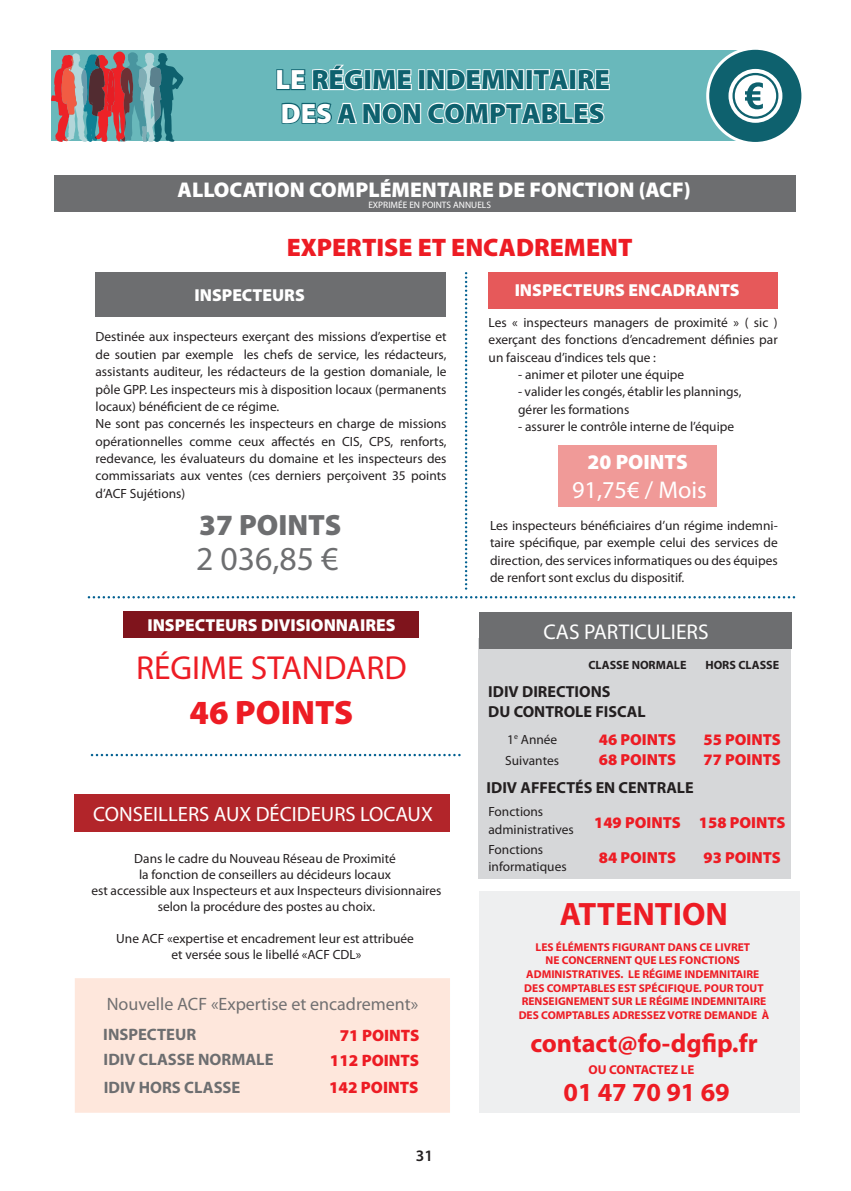
<style>
.page{position:relative;width:851px;height:1191px;background:#fff}
.page>*{position:absolute;margin:0;border:0;box-sizing:border-box;transform-origin:0 0}
.t1{font:900 34px "Myriad Pro";color:#ed1c24}
.t2{font:33.6px "Myriad Pro";color:#6d6e70}
.t3{font:33.4px "Myriad Pro";color:#ed1c24}
.t4{font:700 32.4px "Myriad Pro";color:#ed1c24}
.t5{font:900 29.4px "Myriad Pro";color:#6d6e70}
.t6{font:900 28px/33.6px "Myriad Pro";color:#fff}
.t7{font:700 26.2px "Myriad Pro";color:#ed1c24}
.t8{font:900 25.4px "Myriad Pro";color:#ed1c24}
.t9{font:24.2px "Myriad Pro";color:#fff}
.t10{font:900 21.4px "Myriad Pro";color:#fff}
.t11{font:21.4px "Myriad Pro";color:#fff}
.t12{font:900 20.8px "Myriad Pro";color:#fff}
.t13{font:20.6px "Myriad Pro";color:#fff}
.t14{font:18px "Myriad Pro";color:#717071}
.t15{font:900 17.4px "Myriad Pro";color:#fff}
.t16{font:700 16.6px/28.2px "Myriad Pro";color:#6d6e70}
.t17{font:900 16.6px/24.8px "Myriad Pro";color:#ed1c24;text-align:center}
.t18{font:900 16px/35.2px "Myriad Pro";color:#ed1c24}
.t19{font:700 16px/19.2px "Myriad Pro";color:#231f20}
.t20{font:600 16px "Myriad Pro";color:#231f20}
.t21{font:13.4px/17.4px "Myriad Pro";color:#231f20}
.t22{font:700 12.8px "Myriad Pro";color:#ed1c24}
.t23{font:700 12px "Myriad Pro";color:#231f20}
.t24{font:700 11.4px/13.6px "Myriad Pro";color:#ed1c24;text-align:center}
.t25{font:9.4px "Myriad Pro";color:#fff}
.s1{color:#0e616e}
</style>
<div class="page">
<div style="left:51px;top:50px;width:703px;height:91px;background:#69b8bb"></div>
<div style="left:707px;top:48px;width:95px;height:95px;background:#0e616e;border-radius:50%"></div>
<div style="left:706px;top:47px;width:98px;height:98px;border:3px solid #fff;border-radius:50%"></div>
<svg style="left:728px;top:69px;width:54px;height:54px"></svg>
<div style="left:75px;top:978px;width:375px;height:134px;background:#fee7dc"></div>
<div style="left:54px;top:175px;width:741px;height:36px;background:#6d6e70"></div>
<div style="left:558px;top:445px;width:158px;height:61px;background:#f09a98"></div>
<div style="left:478px;top:638px;width:312px;height:240px;background:#d6d7d9"></div>
<div style="left:479px;top:612px;width:312px;height:36px;background:#6d6e70"></div>
<div style="left:95px;top:272px;width:351px;height:44px;background:#6d6e70"></div>
<svg style="left:465px;top:272px;width:2px;height:317px"></svg>
<div style="left:479px;top:891px;width:320px;height:221px;background:#eeeff0"></div>
<div style="left:124px;top:611px;width:295px;height:27px;background:#7f141c"></div>
<div style="left:488px;top:272px;width:289px;height:36px;background:#e6595a"></div>
<svg style="left:88px;top:596px;width:707px;height:2px"></svg>
<div style="left:75px;top:794px;width:375px;height:37px;background:#b2252a"></div>
<div style="left:108px;top:997px;width:309px;height:16px;background:#fee7dc"></div>
<svg style="left:91px;top:754px;width:369px;height:2px"></svg>
<svg style="left:51px;top:52px;width:133px;height:90px"></svg>
<h3 class="t6" style="left:275px;top:66px;width:336px"><span class="s1">L</span>E RÉGIME INDEMNITAIRE<br><span class="s1">D</span>ES A NON COMPTABLES</h3>
<h3 class="t10" style="left:177px;top:181px;width:514px">ALLOCATION COMPLÉMENTAIRE DE FONCTION (ACF)</h3>
<h3 class="t8" style="left:287px;top:237px;width:347px">EXPERTISE ET ENCADREMENT</h3>
<p class="t25" style="left:368px;top:201px;width:124px">EXPRIMÉE EN POINTS ANNUELS</p>
<p class="t15" style="left:194px;top:288px;width:112px">INSPECTEURS</p>
<p class="t21" style="left:95px;top:330px;width:352px">Destinée aux inspecteurs exerçant des missions d’expertise et de soutien par exemple les chefs de service, les rédacteurs, assistants auditeur, les rédacteurs de la gestion domaniale, le pôle GPP. Les inspecteurs mis à disposition locaux (permanents locaux) bénéficient de ce régime.<br>Ne sont pas concernés les inspecteurs en charge de missions opérationnelles comme ceux affectés en CIS, CPS, renforts, redevance, les évaluateurs du domaine et les inspecteurs des commissariats aux ventes (ces derniers perçoivent 35 points d’ACF Sujétions)</p>
<h3 class="t5" style="left:199px;top:514px;width:144px">37 POINTS</h3>
<h2 class="t2" style="left:196px;top:546px;width:144px">2 036,85 €</h2>
<p class="t15" style="left:147px;top:618px;width:249px">INSPECTEURS DIVISIONNAIRES</p>
<h3 class="t3" style="left:136px;top:655px;width:272px">RÉGIME STANDARD</h3>
<h1 class="t1" style="left:189px;top:700px;width:165px">46 POINTS</h1>
<h3 class="t13" style="left:93px;top:806px;width:341px">CONSEILLERS AUX DÉCIDEURS LOCAUX</h3>
<p class="t21" style="left:91px;top:851px;width:351px;line-height:16px;text-align:center">Dans le cadre du Nouveau Réseau de Proximité<br>la fonction de conseillers au décideurs locaux<br>est accessible aux Inspecteurs et aux Inspecteurs divisionnaires selon la procédure des postes au choix.</p>
<p class="t21" style="left:116px;top:932px;width:299px;line-height:16px;text-align:center">Une ACF «expertise et encadrement leur est attribuée et versée sous le libellé «ACF CDL»</p>
<h3 class="t14" style="left:107px;top:997px;width:313px">Nouvelle ACF «Expertise et encadrement»</h3>
<p class="t16" style="left:103px;top:1022px;width:94px">INSPECTEUR</p>
<p class="t17" style="left:330px;top:1025px;width:91px">71 POINTS<br>112 POINTS</p>
<p class="t17" style="left:329px;top:1077px;width:91px">142 POINTS</p>
<p class="t16" style="left:104px;top:1047px;width:171px">IDIV CLASSE NORMALE<br>IDIV HORS CLASSE</p>
<p class="t20" style="left:415px;top:1149px;width:19px">31</p>
<p class="t15" style="left:514px;top:283px;width:226px">INSPECTEURS ENCADRANTS</p>
<p class="t21" style="left:488px;top:315px;width:290px;text-align:justify">Les « inspecteurs managers de proximité » ( sic ) exerçant des fonctions d’encadrement définies par un faisceau d’indices tels que :</p>
<p class="t21" style="left:518px;top:367px;width:168px">- animer et piloter une équipe</p>
<p class="t21" style="left:518px;top:384px;width:225px">- valider les congés, établir les plannings, gérer les formations</p>
<p class="t21" style="left:518px;top:419px;width:217px">- assurer le contrôle interne de l’équipe</p>
<h3 class="t12" style="left:587px;top:455px;width:102px">20 POINTS</h3>
<h3 class="t9" style="left:572px;top:481px;width:136px">91,75€ / Mois</h3>
<p class="t21" style="left:490px;top:518px;width:289px;text-align:justify">Les inspecteurs bénéficiaires d’un régime indemni&shy;taire spécifique, par exemple celui des services de direction, des services informatiques ou des équipes de renfort sont exclus du dispositif.</p>
<h3 class="t11" style="left:543px;top:624px;width:167px">CAS PARTICULIERS</h3>
<p class="t23" style="left:588px;top:661px;width:100px">CLASSE NORMALE</p>
<p class="t23" style="left:705px;top:661px;width:75px">HORS CLASSE</p>
<p class="t19" style="left:488px;top:684px;width:159px">IDIV DIRECTIONS<br>DU CONTROLE FISCAL</p>
<p class="t18" style="left:598px;top:723px;width:79px">46 POINTS</p>
<p class="t18" style="left:703px;top:723px;width:79px">55 POINTS</p>
<p class="t18" style="left:598px;top:744px;width:79px">68 POINTS</p>
<p class="t18" style="left:703px;top:744px;width:79px">77 POINTS</p>
<p class="t21" style="left:505px;top:730px;width:55px;line-height:21px">1<sup>e</sup> Année<br>Suivantes</p>
<p class="t19" style="left:486px;top:779px;width:208px">IDIV AFFECTÉS EN CENTRALE</p>
<p class="t21" style="left:488px;top:804px;width:87px">Fonctions administratives</p>
<p class="t21" style="left:488px;top:841px;width:80px">Fonctions informatiques</p>
<p class="t18" style="left:594px;top:806px;width:193px">149 POINTS 158 POINTS<br>84 POINTS</p>
<p class="t18" style="left:703px;top:841px;width:79px">93 POINTS</p>
<h3 class="t4" style="left:560px;top:903px;width:169px">ATTENTION</h3>
<p class="t24" style="left:518px;top:941px;width:252px">LES ÉLÉMENTS FIGURANT DANS CE LIVRET<br>NE CONCERNENT QUE LES FONCTIONS ADMINISTRATIVES. LE RÉGIME INDEMNITAIRE DES COMPTABLES EST SPÉCIFIQUE. POUR TOUT RENSEIGNEMENT SUR LE RÉGIME INDEMNITAIRE DES COMPTABLES ADRESSEZ VOTRE DEMANDE À</p>
<h3 class="t7" style="left:530px;top:1034px;width:229px">contact@fo-dgfip.fr</h3>
<p class="t22" style="left:588px;top:1065px;width:107px">OU CONTACTEZ LE</p>
<h3 class="t7" style="left:563px;top:1083px;width:168px">01 47 70 91 69</h3>
</div>
